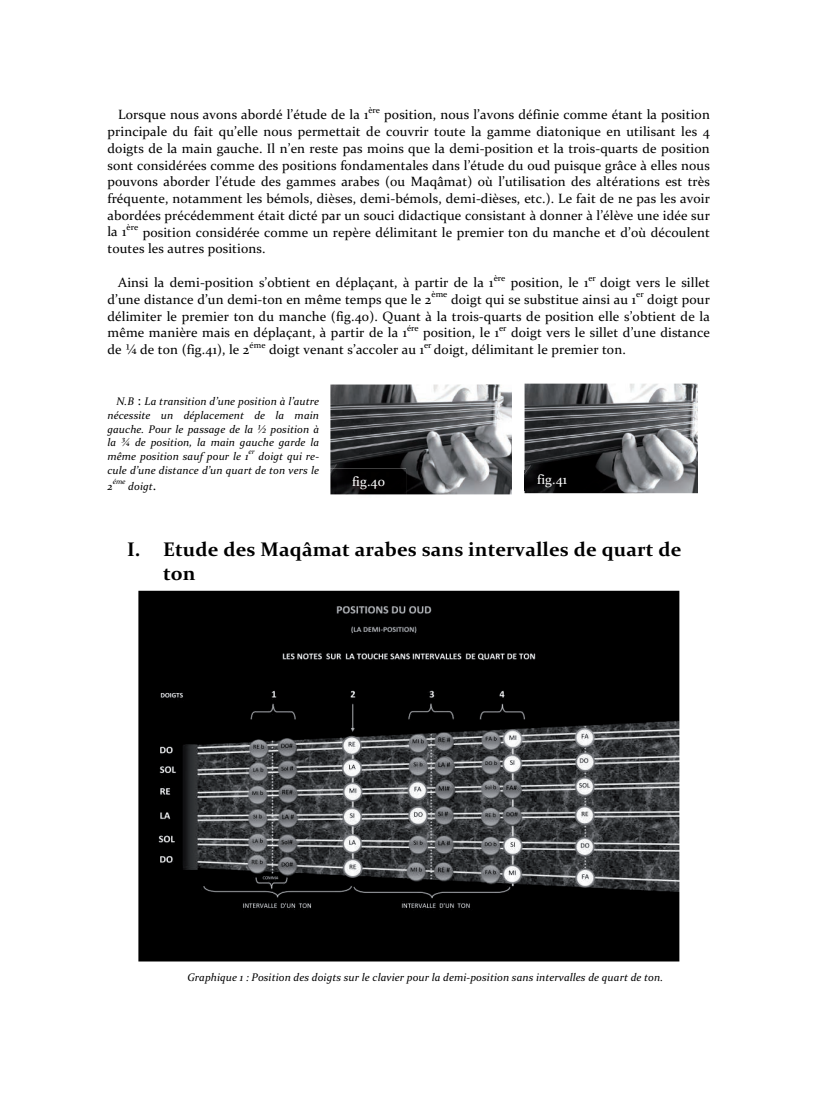
<style>
.page{position:relative;width:815px;height:1099px;background:#fff}
.page>*{position:absolute;margin:0;border:0;box-sizing:border-box;transform-origin:0 0}
.t1{font:700 19.75px/24.2px "Constantia";letter-spacing:.005em;color:#000}
.t2{font:13.5px/16.8px "Constantia";letter-spacing:.01em;color:#000;text-align:justify}
.t3{font:13.5px "Constantia";color:#fff}
.t4{font:italic 11.12px/13.9px "Constantia";letter-spacing:.005em;color:#000;text-align:justify}
.t5{font:8.75px "Constantia";letter-spacing:.005em;color:#000}
.t6{font:italic 7.5px "Constantia";color:#000}
.s1{font-style:normal;font-size:13.5px}
</style>
<div class="page">
<img style="left:330px;top:384px;width:182px;height:110px">
<img style="left:330px;top:494px;width:76px;height:1px">
<img style="left:330px;top:468px;width:76px;height:26px">
<img style="left:333px;top:472px;width:65px;height:18px">
<img style="left:525px;top:383px;width:173px;height:110px">
<img style="left:524px;top:470px;width:66px;height:21px">
<img style="left:138px;top:590px;width:541px;height:371px">
<p class="t2" style="left:118px;top:106px;width:252px">Lorsque nous avons abordé l’étude de la 1</p>
<p class="t5" style="left:368px;top:104px;width:13px">ère</p>
<p class="t2" style="left:107px;top:106px;width:604px;text-indent:277px">position, nous l’avons définie comme étant la position principale du fait qu’elle nous permettait de couvrir toute la gamme diatonique en utilisant les 4 doigts de la main gauche. Il n’en reste pas moins que la demi-position et la trois-quarts de position sont considérées comme des positions fondamentales dans l’étude du oud puisque grâce à elles nous pouvons aborder l’étude des gammes arabes (ou Maqâmat) où l’utilisation des altérations est très fréquente, notamment les bémols, dièses, demi-bémols, demi-dièses, etc.). Le fait de ne pas les avoir abordées précédemment était dicté par un souci didactique consistant à donner à l’élève une idée sur la 1</p>
<p class="t5" style="left:127px;top:221px;width:13px">ère</p>
<p class="t2" style="left:108px;top:223px;width:604px;text-indent:35px">position considérée comme un repère délimitant le premier ton du manche et d’où découlent toutes les autres positions.</p>
<p class="t2" style="left:118px;top:273px;width:377px">Ainsi la demi-position s’obtient en déplaçant, à partir de la 1</p>
<p class="t5" style="left:494px;top:272px;width:13px">ère</p>
<p class="t2" style="left:511px;top:273px;width:79px">position, le 1</p>
<p class="t5" style="left:588px;top:272px;width:9px">er</p>
<p class="t2" style="left:600px;top:273px;width:111px">doigt vers le sillet</p>
<p class="t2" style="left:107px;top:290px;width:325px">d’une distance d’un demi-ton en même temps que le 2</p>
<p class="t5" style="left:431px;top:288px;width:17px">ème</p>
<p class="t2" style="left:451px;top:290px;width:187px">doigt qui se substitue ainsi au 1</p>
<p class="t5" style="left:636px;top:288px;width:9px">er</p>
<p class="t2" style="left:107px;top:290px;width:604px;text-indent:540px">doigt pour délimiter le premier ton du manche (fig.40). Quant à la trois-quarts de position elle s’obtient de la même manière mais en déplaçant, à partir de la 1</p>
<p class="t5" style="left:407px;top:322px;width:13px">ére</p>
<p class="t2" style="left:423px;top:324px;width:77px">position, le 1</p>
<p class="t5" style="left:499px;top:322px;width:9px">er</p>
<p class="t2" style="left:511px;top:324px;width:200px">doigt vers le sillet d’une distance</p>
<p class="t2" style="left:107px;top:340px;width:144px">de ¼ de ton (fig.41), le 2</p>
<p class="t5" style="left:250px;top:339px;width:17px">éme</p>
<p class="t2" style="left:269px;top:340px;width:156px">doigt venant s’accoler au 1</p>
<p class="t5" style="left:424px;top:339px;width:9px">er</p>
<p class="t2" style="left:434px;top:340px;width:193px">doigt, délimitant le premier ton.</p>
<p class="t4" style="left:107px;top:393px;width:213px;text-indent:9px">N.B <span class="s1">:</span> La transition d’une position à l’autre nécessite un déplacement de la main gauche. Pour le passage de la ½ position à la ¾ de position, la main gauche garde la même position sauf pour le 1</p>
<p class="t6" style="left:249px;top:447px;width:8px">er</p>
<p class="t4" style="left:107px;top:449px;width:213px;text-align:right">doigt qui re-<br>cule d’une distance d’un quart de ton vers le</p>
<p class="t4" style="left:108px;top:479px;width:7px">2</p>
<p class="t3" style="left:352px;top:472px;width:35px">fig.40</p>
<p class="t3" style="left:537px;top:470px;width:32px">fig.41</p>
<p class="t6" style="left:113px;top:477px;width:14px">éme</p>
<p class="t4" style="left:128px;top:479px;width:30px">doigt<span class="s1">.</span></p>
<h1 class="t1" style="left:163px;top:536px;width:520px;text-indent:-36px">I. Etude des Maqâmat arabes sans intervalles de quart de ton</h1>
<p class="t4" style="left:187px;top:969px;width:477px">Graphique 1 : Position des doigts sur le clavier pour la demi-position sans intervalles de quart de ton.</p>
</div>
